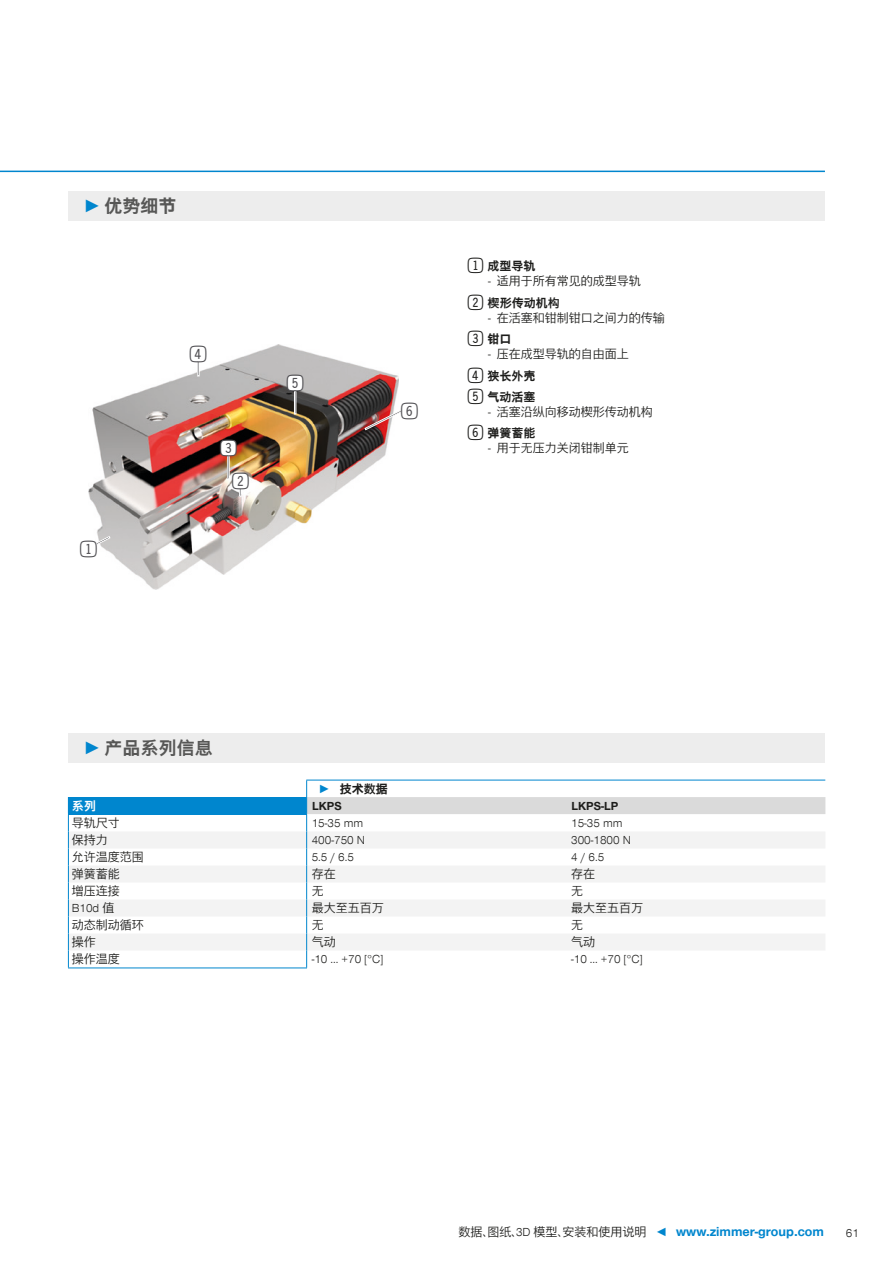
<style>
.page{position:relative;width:893px;height:1263px;background:#fff}
.page>*{position:absolute;margin:0;border:0;box-sizing:border-box;transform-origin:0 0}
.t1{font:27.6px "Double Digits Super Square";color:#4f4e52}
.t2{font:700 18px "Zimmer Group Sans Global";color:#575756}
.t3{font:700 13.5px "Zimmer Group Sans Global";color:#0086ce}
.t4{font:300 12px/21.5px "Zimmer Group Sans Global";color:#1d1d1b}
.t5{font:700 12px "Zimmer Group Sans Global";color:#1d1d1b}
.t6{font:700 12px "Zimmer Group Sans Global";color:#fff}
.s1{font-family:"Zimmer Group Sans";color:#0086ce}
.s2{font-family:"Double Digits Super Square";font-weight:400;font-size:25.5px}
.s3{font-weight:700}
.s4{color:#0086ce}
.s5{font-weight:300;font-size:12px;color:#1d1d1b}
.s6{font-weight:300;font-size:12px}
</style>
<div class="page">
<img style="left:89px;top:344px;width:310px;height:245px">
<svg style="left:95px;top:536px;width:15px;height:9px"></svg>
<div style="left:81px;top:541px;width:15px;height:15px;background:#fff;border-radius:50%"></div>
<div style="left:221px;top:440px;width:15px;height:16px;background:#fff;border-radius:50%"></div>
<svg style="left:228px;top:456px;width:1px;height:23px"></svg>
<div style="left:190px;top:346px;width:16px;height:15px;background:#fff;border-radius:50%"></div>
<svg style="left:197px;top:361px;width:2px;height:15px"></svg>
<div style="left:233px;top:473px;width:15px;height:15px;background:#fff;border-radius:50%"></div>
<svg style="left:239px;top:488px;width:2px;height:8px"></svg>
<div style="left:287px;top:375px;width:16px;height:16px;background:#fff;border-radius:50%"></div>
<div style="left:294px;top:391px;width:2px;height:23px;border:1px solid #fff"></div>
<svg style="left:365px;top:409px;width:36px;height:21px"></svg>
<hr style="left:0;top:171px;width:825px;height:1px;background:#0086ce">
<div style="left:68px;top:191px;width:757px;height:30px;background:#ededed"></div>
<div style="left:68px;top:733px;width:757px;height:30px;background:#ededed"></div>
<div style="left:68px;top:797px;width:239px;height:17px;background:#0086ce"></div>
<svg style="left:69px;top:832px;width:237px;height:118px;fill:#f3f3f3"></svg>
<hr style="left:68px;top:967px;width:239px;height:1px;background:#0086ce">
<hr style="left:68px;top:814px;width:239px;height:1px;background:#0086ce">
<svg style="left:68px;top:815px;width:1px;height:152px"></svg>
<svg style="left:306px;top:780px;width:519px;height:187px"></svg>
<h2 class="t2" style="left:83px;top:195px;width:95px"><span class="s1">►</span> 优势细节</h2>
<h1 class="t1" style="left:80px;top:537px;width:23px">1</h1>
<h1 class="t1" style="left:190px;top:342px;width:23px">4</h1>
<h1 class="t1" style="left:220px;top:436px;width:23px">3</h1>
<h1 class="t1" style="left:232px;top:469px;width:23px">2</h1>
<h1 class="t1" style="left:287px;top:371px;width:23px">5</h1>
<h1 class="t1" style="left:401px;top:399px;width:23px">6</h1>
<p class="t5" style="left:468px;top:259px;width:69px"><span class="s2">1</span>成型导轨</p>
<p class="t4" style="left:468px;top:271px;width:174px;text-indent:20px">- 适用于所有常见的成型导轨<br><span class="s2">2</span><span class="s3">楔形传动机构</span></p>
<p class="t4" style="left:468px;top:307px;width:198px;text-indent:20px">- 在活塞和钳制钳口之间力的传输<br><span class="s2">3</span><span class="s3">钳口</span></p>
<p class="t4" style="left:468px;top:343px;width:162px;text-indent:20px">- 压在成型导轨的自由面上<br><span class="s2">4</span><span class="s3">狭长外壳<br></span><span class="s2">5</span><span class="s3">气动活塞</span></p>
<p class="t4" style="left:468px;top:401px;width:186px;text-indent:20px">- 活塞沿纵向移动楔形传动机构<br><span class="s2">6</span><span class="s3">弹簧蓄能</span></p>
<p class="t4" style="left:488px;top:437px;width:142px">- 用于无压力关闭钳制单元</p>
<h2 class="t2" style="left:83px;top:738px;width:131px"><span class="s1">►</span> 产品系列信息</h2>
<p class="t5" style="left:319px;top:781px;width:71px"><span class="s4">►</span> 技术数据</p>
<p class="t6" style="left:72px;top:798px;width:26px">系列</p>
<p class="t5" style="left:312px;top:798px;width:31px">LKPS</p>
<p class="t5" style="left:572px;top:798px;width:48px">LKPS-LP</p>
<p class="t4" style="left:72px;top:812px;width:49px">导轨尺寸</p>
<p class="t4" style="left:312px;top:812px;width:53px">15-35 mm</p>
<p class="t4" style="left:571px;top:812px;width:53px">15-35 mm</p>
<p class="t4" style="left:72px;top:829px;width:37px">保持力</p>
<p class="t4" style="left:312px;top:829px;width:55px">400-750 N</p>
<p class="t4" style="left:571px;top:829px;width:61px">300-1800 N</p>
<p class="t4" style="left:72px;top:846px;width:73px">允许温度范围</p>
<p class="t4" style="left:312px;top:846px;width:44px">5.5 / 6.5</p>
<p class="t4" style="left:571px;top:846px;width:35px">4 / 6.5</p>
<p class="t4" style="left:72px;top:863px;width:49px">弹簧蓄能</p>
<p class="t4" style="left:312px;top:863px;width:25px">存在</p>
<p class="t4" style="left:571px;top:863px;width:25px">存在</p>
<p class="t4" style="left:72px;top:880px;width:49px">增压连接</p>
<p class="t4" style="left:312px;top:880px;width:13px">无</p>
<p class="t4" style="left:571px;top:880px;width:13px">无</p>
<p class="t4" style="left:72px;top:897px;width:44px">B10d 值</p>
<p class="t4" style="left:312px;top:897px;width:73px">最大至五百万</p>
<p class="t4" style="left:571px;top:897px;width:73px">最大至五百万</p>
<p class="t4" style="left:72px;top:914px;width:73px">动态制动循环</p>
<p class="t4" style="left:312px;top:914px;width:13px">无</p>
<p class="t4" style="left:571px;top:914px;width:13px">无</p>
<p class="t4" style="left:72px;top:931px;width:25px">操作</p>
<p class="t4" style="left:312px;top:931px;width:25px">气动</p>
<p class="t4" style="left:571px;top:931px;width:25px">气动</p>
<p class="t4" style="left:72px;top:948px;width:49px">操作温度</p>
<p class="t4" style="left:312px;top:948px;width:73px">-10 ... +70 [°C]</p>
<p class="t4" style="left:571px;top:948px;width:73px">-10 ... +70 [°C]</p>
<p class="t3" style="left:459px;top:1224px;width:367px"><span class="s5">数据、图纸、3D 模型、安装和使用说明</span> <span class="s6">◄</span> www.zimmer-group.com</p>
<p class="t4" style="left:846px;top:1222px;width:15px">61</p>
</div>
